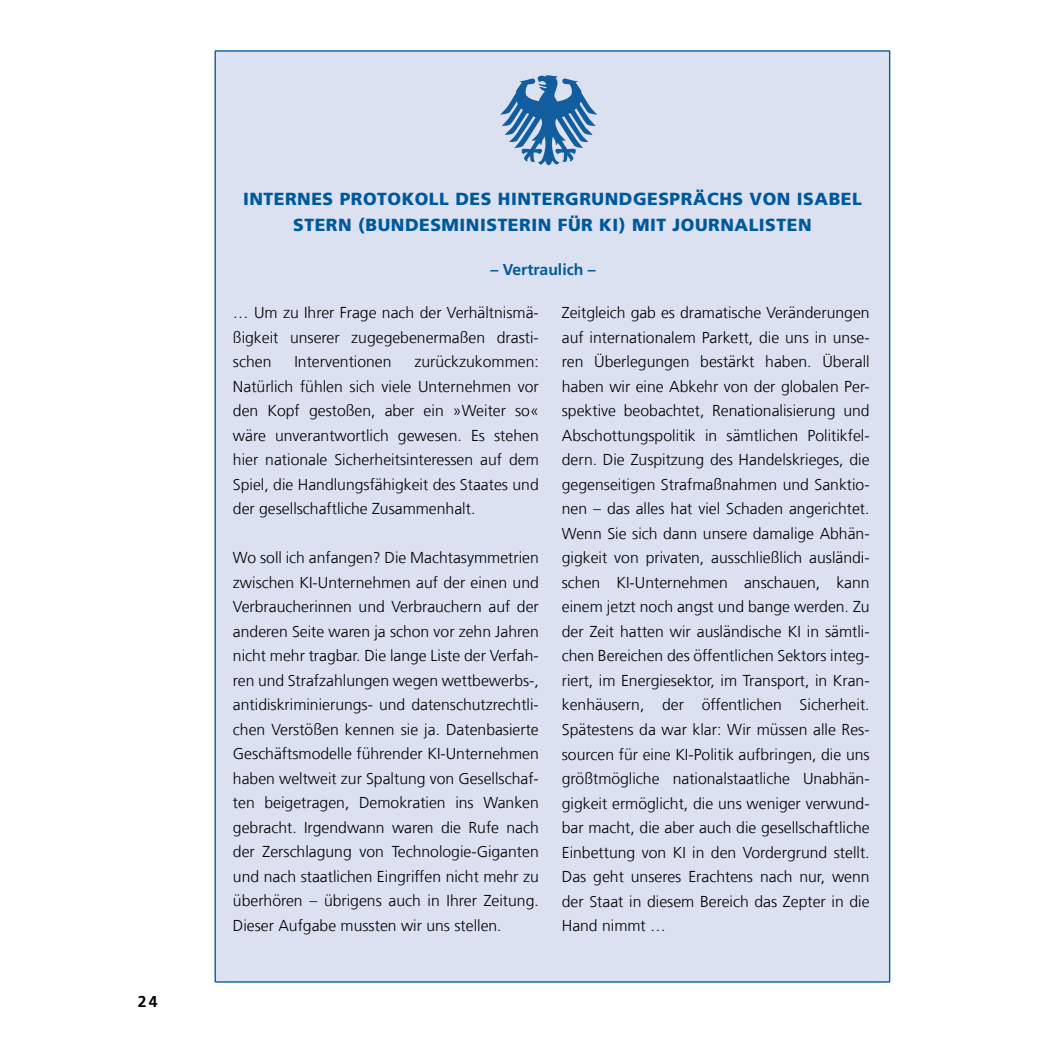
<style>
.page{position:relative;width:1042px;height:1042px;background:#fff}
.page>*{position:absolute;margin:0;border:0;box-sizing:border-box;transform-origin:0 0}
.t1{font:900 17.5px/26.2px "Frutiger LT Com";letter-spacing:.03em;color:#00589c;text-align:center}
.t2{font:300 15.75px/24.5px "Frutiger LT Com";color:#000;text-align:justify}
.t3{font:700 15.75px "Frutiger LT Com";color:#00589c}
.t4{font:700 15.75px "Frutiger LT Com";color:#000}
</style>
<div class="page">
<div style="left:215px;top:51px;width:674px;height:931px;background:#dbe1f1"></div>
<svg style="left:500px;top:75px;width:97px;height:90px"></svg>
<p class="t4" style="left:138px;top:992px;width:21px">24</p>
<p class="t1" style="left:243px;top:186px;width:620px">INTERNES PROTOKOLL DES HINTERGRUNDGESPRÄCHS VON ISABEL<br>STERN (BUNDESMINISTERIN FÜR KI) MIT JOURNALISTEN</p>
<p class="t3" style="left:490px;top:260px;width:107px">– Vertraulich –</p>
<p class="t2" style="left:233px;top:300px;width:307px">… Um zu Ihrer Frage nach der Verhältnismä&shy;ßigkeit unserer zugegebenermaßen drasti&shy;schen</p>
<p class="t2" style="left:233px;top:349px;width:307px;text-indent:182px">zurückzukommen:<br>Natürlich fühlen sich viele Unternehmen vor den Kopf gestoßen, aber ein »Weiter so« wäre unverantwortlich gewesen. Es stehen hier nationale Sicherheitsinteressen auf dem Spiel, die Handlungsfähigkeit des Staates und der gesellschaftliche Zusammenhalt.</p>
<p class="t2" style="left:233px;top:546px;width:307px">Wo soll ich anfangen? Die Machtasymmetrien zwischen KI-Unternehmen auf der einen und Verbraucherinnen und Verbrauchern auf der anderen Seite waren ja schon vor zehn Jahren nicht mehr tragbar. Die lange Liste der Verfah&shy;ren und Strafzahlungen wegen wettbewerbs-, antidiskriminierungs- und datenschutzrechtli&shy;chen Verstößen kennen sie ja. Datenbasierte Geschäftsmodelle führender KI-Unternehmen haben weltweit zur Spaltung von Gesellschaf&shy;ten beigetragen, Demokratien ins Wanken gebracht. Irgendwann waren die Rufe nach der Zerschlagung von Technologie-Giganten und nach staatlichen Eingriffen nicht mehr zu überhören – übrigens auch in Ihrer Zeitung.<br>Dieser Aufgabe mussten wir uns stellen.</p>
<p class="t2" style="left:294px;top:349px;width:99px">Interventionen</p>
<p class="t2" style="left:562px;top:301px;width:309px">Zeitgleich gab es dramatische Veränderungen auf internationalem Parkett, die uns in unse&shy;ren Überlegungen bestärkt haben. Überall haben wir eine Abkehr von der globalen Per&shy;spektive beobachtet, Renationalisierung und Abschottungspolitik in sämtlichen Politikfel&shy;dern. Die Zuspitzung des Handelskrieges, die gegenseitigen Strafmaßnahmen und Sanktio&shy;nen – das alles hat viel Schaden angerichtet.<br>Wenn Sie sich dann unsere damalige Abhän&shy;gigkeit von privaten, ausschließlich ausländi&shy;schen KI-Unternehmen anschauen, kann einem jetzt noch angst und bange werden. Zu der Zeit hatten wir ausländische KI in sämtli&shy;chen Bereichen des öffentlichen Sektors integ&shy;riert, im Energiesektor, im Transport, in Kran&shy;kenhäusern, der öffentlichen Sicherheit.<br>Spätestens da war klar: Wir müssen alle Res&shy;sourcen für eine KI-Politik aufbringen, die uns größtmögliche nationalstaatliche Unabhän&shy;gigkeit ermöglicht, die uns weniger verwund&shy;bar macht, die aber auch die gesellschaftliche Einbettung von KI in den Vordergrund stellt.<br>Das geht unseres Erachtens nach nur, wenn der Staat in diesem Bereich das Zepter in die Hand nimmt …</p>
</div>
